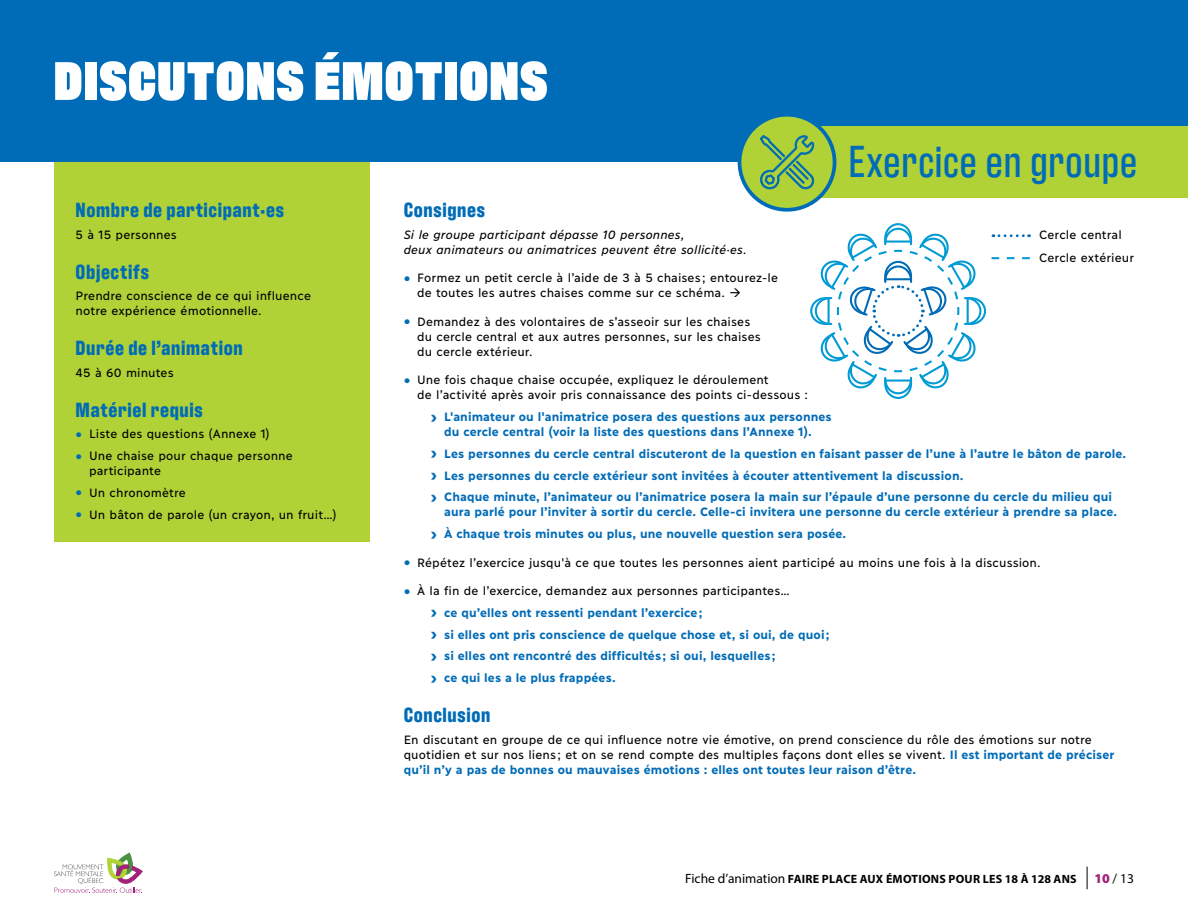
<style>
.page{position:relative;width:1188px;height:918px;background:#fff}
.page>*{position:absolute;margin:0;border:0;box-sizing:border-box;transform-origin:0 0}
.t1{font:800 55.5px "Antarctican Headline";letter-spacing:.025em;color:#fff}
.t2{font:500 45.9px "Antarctican Headline";letter-spacing:.02em;color:#006cb7}
.t3{font:700 21px "Antarctican Headline";letter-spacing:.03em;color:#006cb7}
.t4{font:13.5px "Myriad Pro";color:#000}
.t5{font:12px/15px "Ilisarniq";letter-spacing:.01em;color:#000}
.t6{font:700 12px/21.8px "Ilisarniq";letter-spacing:.01em;color:#006cb7}
.t7{font:italic 12px/15px "Ilisarniq";letter-spacing:.005em;color:#000}
.t8{font:700 12px "Myriad Pro";letter-spacing:.02em;color:#000}
.s1{font-weight:900;font-size:18px;color:#006cb7}
.s2{font-size:18px}
.s3{font-weight:900;font-size:18px}
.s4{font-weight:400;color:#000}
.s5{font-weight:700;color:#006cb7}
.s6{font-weight:400;font-size:13.5px}
.s7{font-weight:900;color:#a12279}
</style>
<div class="page">
<svg style="left:54px;top:853px;width:88px;height:40px"></svg>
<svg style="left:1087px;top:867px;width:1px;height:22px"></svg>
<div style="left:54px;top:156px;width:315px;height:385px;background:#b0d237"></div>
<div style="left:0;top:0;width:1188px;height:162px;background:#006cb7"></div>
<div style="left:772px;top:127px;width:416px;height:71px;background:#b0d237"></div>
<div style="left:740px;top:115px;width:95px;height:95px;background:#b0d237;border-radius:50%"></div>
<div style="left:738px;top:113px;width:98px;height:99px;border:4px solid #006cb7;border-radius:50%"></div>
<svg style="left:759px;top:135px;width:56px;height:55px"></svg>
<svg style="left:810px;top:224px;width:220px;height:175px"></svg>
<h1 class="t1" style="left:54px;top:40px;width:495px">DISCUTONS ÉMOTIONS</h1>
<h2 class="t2" style="left:849px;top:129px;width:290px">Exercice en groupe</h2>
<h3 class="t3" style="left:76px;top:195px;width:210px">Nombre de participant·es</h3>
<p class="t5" style="left:76px;top:226px;width:103px">5 à 15 personnes</p>
<h3 class="t3" style="left:76px;top:256px;width:75px">Objectifs</h3>
<p class="t5" style="left:76px;top:288px;width:237px">Prendre conscience de ce qui influence notre expérience émotionnelle.</p>
<h3 class="t3" style="left:76px;top:333px;width:169px">Durée de l’animation</h3>
<p class="t5" style="left:76px;top:364px;width:100px">45 à 60 minutes</p>
<h3 class="t3" style="left:76px;top:394px;width:129px">Matériel requis</h3>
<p class="t5" style="left:76px;top:426px;width:196px"><span class="s1">•</span> Liste des questions (Annexe 1)</p>
<p class="t5" style="left:89px;top:448px;width:205px;text-indent:-14px"><span class="s1">•</span> Une chaise pour chaque personne participante</p>
<p class="t5" style="left:76px;top:484px;width:112px"><span class="s1">•</span> Un chronomètre</p>
<p class="t5" style="left:76px;top:506px;width:263px"><span class="s1">•</span> Un bâton de parole (un crayon, un fruit…)</p>
<h3 class="t3" style="left:404px;top:195px;width:83px">Consignes</h3>
<p class="t7" style="left:404px;top:226px;width:345px">Si le groupe participant dépasse 10 personnes,<br>deux animateurs ou animatrices peuvent être sollicité·es.</p>
<p class="t5" style="left:417px;top:270px;width:362px;text-indent:-14px"><span class="s1">•</span> Formez un petit cercle à l’aide de 3 à 5 chaises ; entourez-le de toutes les autres chaises comme sur ce schéma. →</p>
<p class="t5" style="left:417px;top:313px;width:345px;text-indent:-14px"><span class="s1">•</span> Demandez à des volontaires de s’asseoir sur les chaises du cercle central et aux autres personnes, sur les chaises du cercle extérieur.</p>
<p class="t5" style="left:417px;top:372px;width:392px;text-indent:-14px"><span class="s1">•</span> Une fois chaque chaise occupée, expliquez le déroulement<br>de l’activité après avoir pris connaissance des points ci-dessous :</p>
<p class="t6" style="left:431px;top:409px;width:403px;line-height:15px;text-align:center"><span class="s2">›</span> L'animateur ou l'animatrice posera des questions aux personnes du cercle central (voir la liste des questions dans l’Annexe 1).</p>
<p class="t6" style="left:431px;top:442px;width:697px"><span class="s2">›</span> Les personnes du cercle central discuteront de la question en faisant passer de l’une à l’autre le bâton de parole. <span class="s2">›</span> Les personnes du cercle extérieur sont invitées à écouter attentivement la discussion.<br><span class="s2">›</span> Chaque minute, l’animateur ou l’animatrice posera la main sur l’épaule d’une personne du cercle du milieu qui</p>
<p class="t6" style="left:431px;top:501px;width:688px;text-indent:13px">aura parlé pour l’inviter à sortir du cercle. Celle-ci invitera une personne du cercle extérieur à prendre sa place. <span class="s2">›</span> À chaque trois minutes ou plus, une nouvelle question sera posée.</p>
<p class="t5" style="left:404px;top:554px;width:639px"><span class="s1">•</span> Répétez l’exercice jusqu'à ce que toutes les personnes aient participé au moins une fois à la discussion.</p>
<p class="t6" style="left:431px;top:579px;width:401px;text-indent:-27px"><span class="s3">•</span> <span class="s4">À la fin de l’exercice, demandez aux personnes participantes…<br></span><span class="s2">›</span> ce qu’elles ont ressenti pendant l’exercice ;<br><span class="s2">›</span> si elles ont pris conscience de quelque chose et, si oui, de quoi ; <span class="s2">›</span> si elles ont rencontré des difficultés ; si oui, lesquelles ;<br><span class="s2">›</span> ce qui les a le plus frappées.</p>
<h3 class="t3" style="left:404px;top:700px;width:88px">Conclusion</h3>
<p class="t5" style="left:404px;top:731px;width:712px">En discutant en groupe de ce qui influence notre vie émotive, on prend conscience du rôle des émotions sur notre quotidien et sur nos liens ; et on se rend compte des multiples façons dont elles se vivent. <span class="s5">Il est important de préciser qu’il n’y a pas de bonnes ou mauvaises émotions : elles ont toutes leur raison d’être.</span></p>
<p class="t5" style="left:1039px;top:227px;width:84px">Cercle central</p>
<p class="t5" style="left:1039px;top:249px;width:96px">Cercle extérieur</p>
<p class="t8" style="left:685px;top:871px;width:393px"><span class="s6">Fiche d’animation</span> FAIRE PLACE AUX ÉMOTIONS POUR LES 18 À 128 ANS</p>
<p class="t4" style="left:1094px;top:870px;width:41px"><span class="s7">10</span> / 13</p>
</div>
